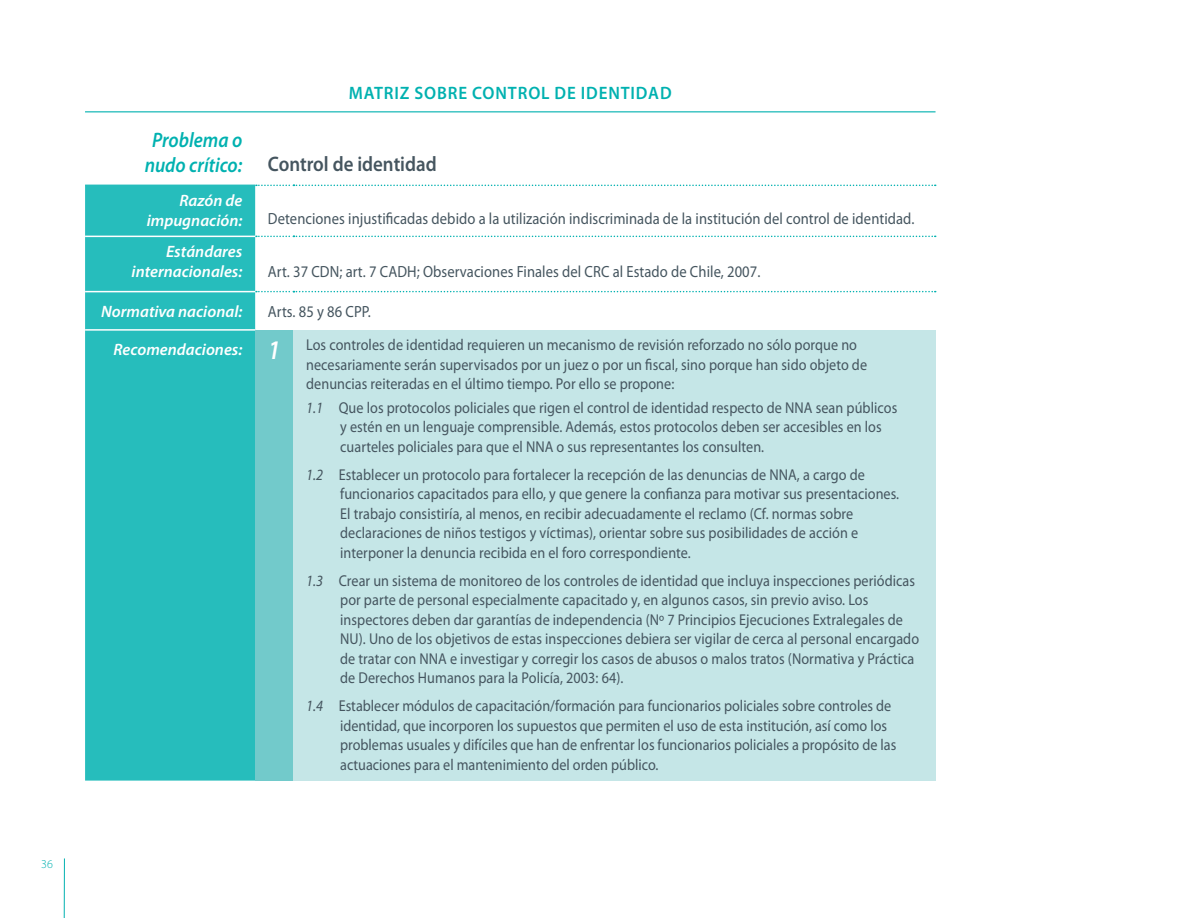
<style>
.page{position:relative;width:1188px;height:918px;background:#fff}
.page>*{position:absolute;margin:0;border:0;box-sizing:border-box;transform-origin:0 0}
.numero_tabla{font:italic 600 27px "Myriad Pro";color:#fff;scale:.9 1}
._03_problema_nudo{font:italic 600 21px "Myriad Pro";color:#00b1b0;scale:.9 1}
._03_titulo_tabla_-2{font:600 21px "Myriad Pro";color:#45555f;scale:.9 1}
._03_titulo_tabla_-si{font:600 18px "Myriad Pro";letter-spacing:.05em;color:#00b1b0;scale:.95 1}
._00_primera_col_tabl{font:italic 600 16.5px/19.8px "Myriad Pro";color:#fff;text-align:right}
._01_texto_tabla{font:16.2px "Myriad Pro";letter-spacing:.005em;color:#45555f;scale:.9 1}
._01_texto_tabla_1_1{font:15.75px/19.5px "Myriad Pro";letter-spacing:.005em;color:#45555f;scale:.9 1}
._01_texto_tabla_recu{font:15.75px/19.5px "Myriad Pro";letter-spacing:.005em;color:#45555f;scale:.9 1}
.t1{font:300 12px "Myriad Pro";color:#00b1b0}
.s1{font-style:italic}
</style>
<div class="page">
<hr style="left:64px;top:858px;width:1px;height:60px;background:#00b1b0">
<hr style="left:85px;top:111px;width:851px;height:1px;background:#00b1b0">
<div style="left:85px;top:186px;width:170px;height:595px;background:#26bdbc"></div>
<div style="left:255px;top:330px;width:38px;height:451px;background:#72cacb"></div>
<div style="left:293px;top:330px;width:642px;height:451px;background:#c5e6e7"></div>
<svg style="left:256px;top:185px;width:680px;height:1px"></svg>
<svg style="left:256px;top:236px;width:680px;height:1px"></svg>
<svg style="left:256px;top:291px;width:680px;height:1px"></svg>
<hr style="left:85px;top:236px;width:170px;height:1px;background:#fff">
<hr style="left:85px;top:291px;width:170px;height:1px;background:#fff">
<hr style="left:85px;top:329px;width:170px;height:2px;background:#fff">
<hr style="left:85px;top:185px;width:170px;height:1px;background:#26bdbc">
<p class="t1" style="left:41px;top:857px;width:13px">36</p>
<p class="_03_titulo_tabla_-si" style="left:349px;top:81px;width:341px">MATRIZ SOBRE CONTROL DE IDENTIDAD</p>
<p class="_03_problema_nudo" style="left:152px;top:126px;width:102px">Problema o</p>
<p class="_03_problema_nudo" style="left:145px;top:151px;width:110px">nudo crítico:</p>
<p class="_03_titulo_tabla_-2" style="left:268px;top:151px;width:189px">Control de identidad</p>
<p class="_00_primera_col_tabl" style="left:147px;top:190px;width:97px">Razón de impugnación:</p>
<p class="_01_texto_tabla" style="left:268px;top:208px;width:720px">Detenciones injustificadas debido a la utilización indiscriminada de la institución del control de identidad.</p>
<p class="_00_primera_col_tabl" style="left:132px;top:241px;width:112px">Estándares internacionales:</p>
<p class="_01_texto_tabla" style="left:268px;top:261px;width:549px">Art. 37 CDN; art. 7 CADH; Observaciones Finales del CRC al Estado de Chile, 2007.</p>
<p class="_00_primera_col_tabl" style="left:101px;top:301px;width:143px">Normativa nacional:</p>
<p class="_01_texto_tabla" style="left:268px;top:301px;width:116px">Arts. 85 y 86 CPP.</p>
<p class="_00_primera_col_tabl" style="left:113px;top:339px;width:130px">Recomendaciones:</p>
<p class="numero_tabla" style="left:268px;top:332px;width:16px">1</p>
<p class="_01_texto_tabla_recu" style="left:306px;top:335px;width:625px">Los controles de identidad requieren un mecanismo de revisión reforzado no sólo porque no necesariamente serán supervisados por un juez o por un fiscal, sino porque han sido objeto de denuncias reiteradas en el último tiempo. Por ello se propone:</p>
<p class="_01_texto_tabla_1_1" style="left:340px;top:398px;width:621px;text-indent:-34px"><span class="s1">1.1</span> Que los protocolos policiales que rigen el control de identidad respecto de NNA sean públicos y estén en un lenguaje comprensible. Además, estos protocolos deben ser accesibles en los cuarteles policiales para que el NNA o sus representantes los consulten.</p>
<p class="_01_texto_tabla_1_1" style="left:340px;top:465px;width:623px;text-indent:-34px"><span class="s1">1.2</span> Establecer un protocolo para fortalecer la recepción de las denuncias de NNA, a cargo de funcionarios capacitados para ello, y que genere la confianza para motivar sus presentaciones.<br>El trabajo consistiría, al menos, en recibir adecuadamente el reclamo (Cf. normas sobre declaraciones de niños testigos y víctimas), orientar sobre sus posibilidades de acción e interponer la denuncia recibida en el foro correspondiente.</p>
<p class="_01_texto_tabla_1_1" style="left:340px;top:571px;width:645px;text-indent:-34px"><span class="s1">1.3</span> Crear un sistema de monitoreo de los controles de identidad que incluya inspecciones periódicas por parte de personal especialmente capacitado y, en algunos casos, sin previo aviso. Los inspectores deben dar garantías de independencia (Nº 7 Principios Ejecuciones Extralegales de NU). Uno de los objetivos de estas inspecciones debiera ser vigilar de cerca al personal encargado de tratar con NNA e investigar y corregir los casos de abusos o malos tratos (Normativa y Práctica de Derechos Humanos para la Policía, 2003: 64).</p>
<p class="_01_texto_tabla_1_1" style="left:340px;top:696px;width:619px;text-indent:-34px"><span class="s1">1.4</span> Establecer módulos de capacitación/formación para funcionarios policiales sobre controles de identidad, que incorporen los supuestos que permiten el uso de esta institución, así como los problemas usuales y difíciles que han de enfrentar los funcionarios policiales a propósito de las actuaciones para el mantenimiento del orden público.</p>
</div>
